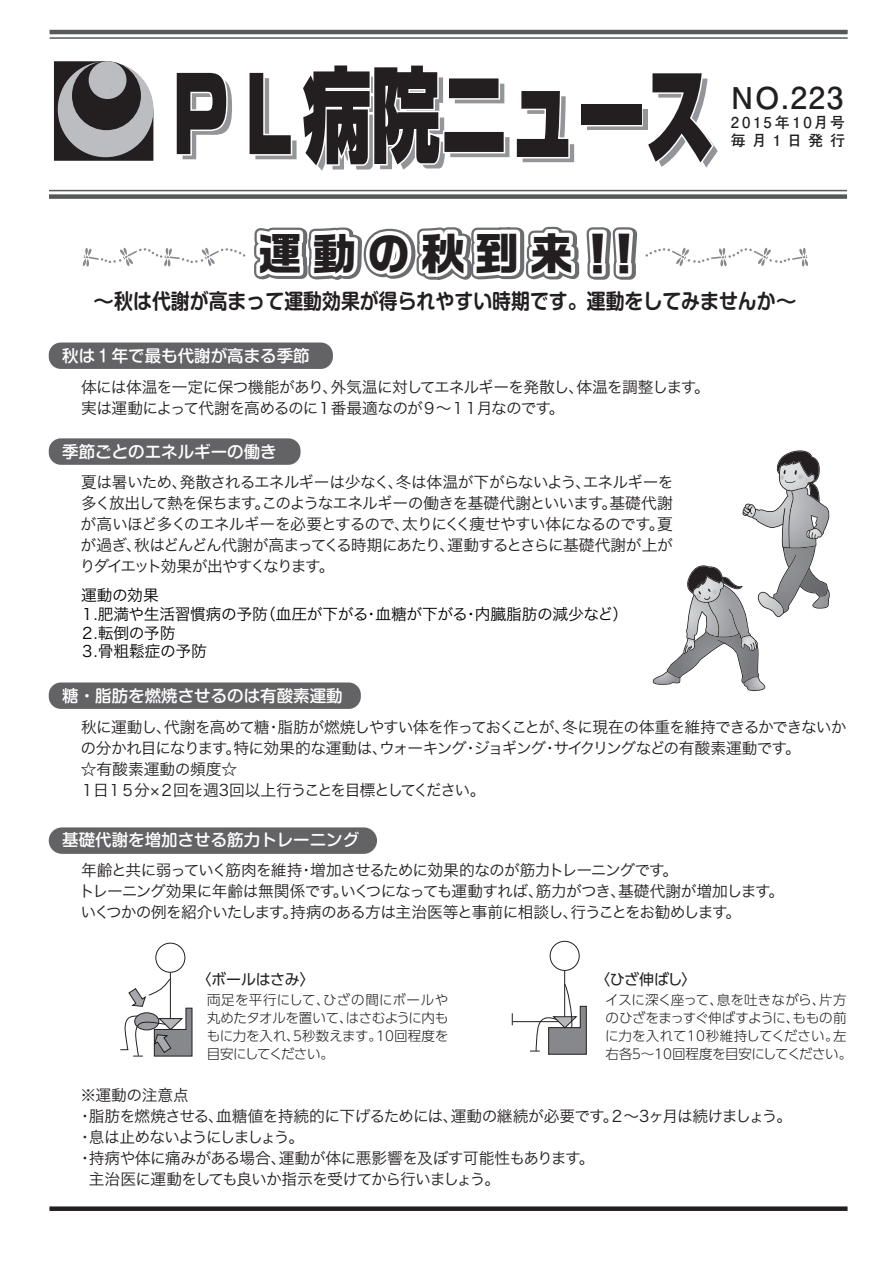
<style>
.page{position:relative;width:893px;height:1263px;background:#fff}
.page>*{position:absolute;margin:0;border:0;box-sizing:border-box;transform-origin:0 0}
.t1{font:700 43.5px "Ro G San Srf Std";letter-spacing:.25em;color:#231f20}
.t2{font:700 30px "Futo Go B101 Pro";color:#231f20}
.t3{font:700 21px "Shin M Go De";color:#231f20}
.t4{font:500 16.5px "Shin M Go";color:#fff}
.t5{font:15.75px/21px "Hira Kaku Pro W3";letter-spacing:-.055em;color:#231f20}
.t6{font:15.75px/18.9px "Hira Kaku Pro W3";letter-spacing:-.025em;color:#030303}
.t7{font:15.75px "Hira Kaku Pro W3";letter-spacing:-.105em;color:#231f20}
.t8{font:700 15px/18px "Futo Go B101 Pro";letter-spacing:.185em;color:#231f20}
.t9{font:15px "UD Shin Go Pr 6";letter-spacing:-.015em;color:#231f20}
.t10{font:300 13.5px/18px "UD Shin Go Pr 6";letter-spacing:-.02em;color:#231f20;text-align:justify}
</style>
<div class="page">
<div style="left:49px;top:342px;width:284px;height:27px;background:#636366;border-radius:12px"></div>
<hr style="left:50px;top:30px;width:798px;height:4px;background:#57585a">
<div style="left:49px;top:194px;width:798px;height:5px;background:#57585a"></div>
<hr style="left:50px;top:37px;width:798px;height:2px;background:#57585a">
<hr style="left:49px;top:190px;width:798px;height:1px;background:#57585a">
<svg style="left:54px;top:61px;width:99px;height:100px"></svg>
<div style="left:58px;top:61px;width:96px;height:96px;background:#bcbdc0;border-radius:50%"></div>
<div style="left:72px;top:61px;width:69px;height:69px;background:#231f20;border-radius:50%"></div>
<div style="left:89px;top:61px;width:37px;height:38px;background:#bcbdc0;border-radius:50%"></div>
<div style="left:587px;top:109px;width:60px;height:21px;background:linear-gradient(to right,#939598,#939598)"></div>
<div style="left:580px;top:103px;width:63px;height:23px;border:3px solid #fff"></div>
<svg style="left:176px;top:72px;width:56px;height:87px"></svg>
<svg style="left:247px;top:37px;width:327px;height:134px"></svg>
<div style="left:581px;top:104px;width:60px;height:21px;background:#231f20"></div>
<svg style="left:644px;top:73px;width:74px;height:95px"></svg>
<div style="left:49px;top:438px;width:252px;height:27px;background:#636366;border-radius:12px"></div>
<div style="left:49px;top:682px;width:312px;height:27px;background:#636366;border-radius:12px"></div>
<div style="left:49px;top:827px;width:328px;height:27px;background:#636366;border-radius:13px"></div>
<div style="left:155px;top:943px;width:30px;height:30px;border:1px solid #231f20;border-radius:50%"></div>
<hr style="left:170px;top:972px;width:1px;height:51px;background:#231f20">
<svg style="left:120px;top:978px;width:73px;height:79px"></svg>
<div style="left:550px;top:941px;width:30px;height:30px;border:1px solid #231f20;border-radius:50%"></div>
<hr style="left:564px;top:970px;width:1px;height:51px;background:#231f20">
<svg style="left:530px;top:982px;width:57px;height:73px"></svg>
<hr style="left:512px;top:1021px;width:47px;height:1px;background:#231f20">
<svg style="left:512px;top:1013px;width:1px;height:12px"></svg>
<svg style="left:652px;top:450px;width:178px;height:241px"></svg>
<div style="left:49px;top:1206px;width:798px;height:5px;background:#231f20"></div>
<svg style="left:82px;top:226px;width:726px;height:54px"></svg>
<h2 class="t2" style="left:731px;top:74px;width:114px">NO.223</h2>
<p class="t8" style="left:731px;top:111px;width:116px">2015年10月号毎月1日発行</p>
<h1 class="t1" style="left:258px;top:223px;width:389px">運動の秋到来！！</h1>
<h3 class="t3" style="left:93px;top:286px;width:705px">～秋は代謝が高まって運動効果が得られやすい時期です。運動をしてみませんか～</h3>
<p class="t4" style="left:62px;top:344px;width:249px">秋は１年で最も代謝が高まる季節</p>
<p class="t5" style="left:81px;top:375px;width:630px">体には体温を一定に保つ機能があり、外気温に対してエネルギーを発散し、体温を調整します。実は運動によって代謝を高めるのに１番最適なのが９～１１月なのです。</p>
<p class="t4" style="left:62px;top:439px;width:216px">季節ごとのエネルギーの働き</p>
<p class="t5" style="left:80px;top:470px;width:595px;text-align:justify">夏は暑いため、発散されるエネルギーは少なく、冬は体温が下がらないよう、エネルギーを多く放出して熱を保ちます。このようなエネルギーの働きを基礎代謝といいます。基礎代謝が高いほど多くのエネルギーを必要とするので、太りにくく痩せやすい体になるのです。夏が過ぎ、秋はどんどん代謝が高まってくる時期にあたり、運動するとさらに基礎代謝が上がりダイエット効果が出やすくなります。</p>
<p class="t6" style="left:80px;top:584px;width:550px">運動の効果<br>１.肥満や生活習慣病の予防（血圧が下がる・血糖が下がる・内臓脂肪の減少など）<br>２.転倒の予防<br>３.骨粗鬆症の予防</p>
<p class="t4" style="left:62px;top:684px;width:282px">糖・脂肪を燃焼させるのは有酸素運動</p>
<p class="t5" style="left:80px;top:715px;width:768px">秋に運動し、代謝を高めて糖・脂肪が燃焼しやすい体を作っておくことが、冬に現在の体重を維持できるかできないかの分かれ目になります。特に効果的な運動は、ウォーキング・ジョギング・サイクリングなどの有酸素運動です。<br>☆有酸素運動の頻度☆　<br>１日１５分×２回を週3回以上行うことを目標としてください。</p>
<p class="t4" style="left:62px;top:828px;width:299px">基礎代謝を増加させる筋力トレーニング</p>
<p class="t5" style="left:79px;top:859px;width:706px">年齢と共に弱っていく筋肉を維持・増加させるために効果的なのが筋力トレーニングです。<br>トレーニング効果に年齢は無関係です。いくつになっても運動すれば、筋力がつき、基礎代謝が増加します。いくつかの例を紹介いたします。持病のある方は主治医等と事前に相談し、行うことをお勧めします。</p>
<p class="t9" style="left:196px;top:967px;width:120px">〈ボールはさみ〉</p>
<p class="t10" style="left:207px;top:990px;width:243px">両足を平行にして、ひざの間にボールや丸めたタオルを置いて、はさむように内ももに力を入れ、5秒数えます。10回程度を目安にしてください。</p>
<p class="t9" style="left:595px;top:967px;width:103px">〈ひざ伸ばし〉</p>
<p class="t10" style="left:605px;top:990px;width:249px;text-align:left">イスに深く座って、息を吐きながら、片方のひざをまっすぐ伸ばすように、ももの前に力を入れて10秒維持してください。左右各５～10回程度を目安にしてください。</p>
<p class="t5" style="left:80px;top:1083px;width:110px">※運動の注意点</p>
<p class="t5" style="left:77px;top:1104px;width:717px">・脂肪を燃焼させる、血糖値を持続的に下げるためには、運動の継続が必要です。２～3ヶ月は続けましょう。</p>
<p class="t7" style="left:77px;top:1123px;width:229px">・息は止めないようにしましょう。</p>
<p class="t5" style="left:77px;top:1146px;width:519px">・持病や体に痛みがある場合、運動が体に悪影響を及ぼす可能性もあります。</p>
<p class="t5" style="left:89px;top:1167px;width:413px">主治医に運動をしても良いか指示を受けてから行いましょう。</p>
</div>
